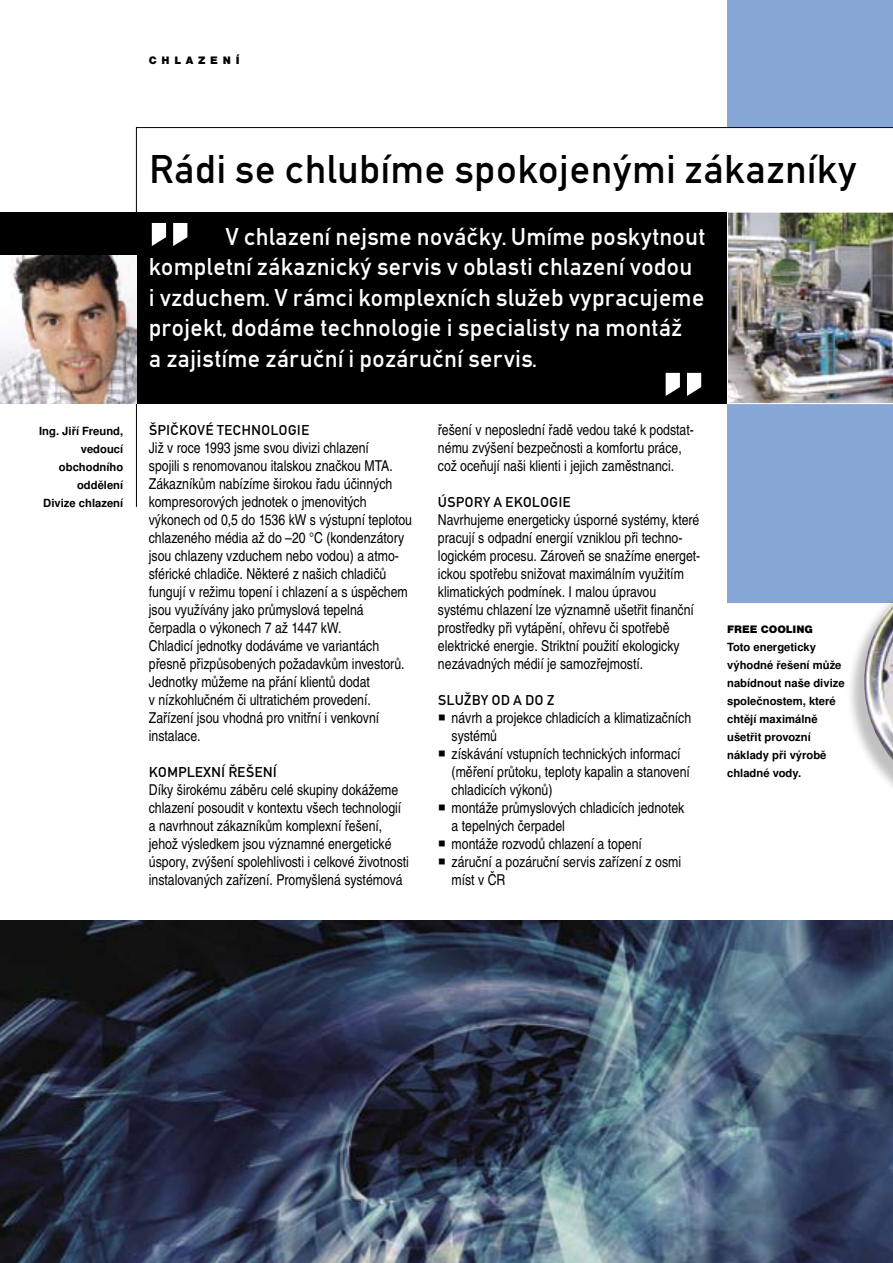
<style>
.page{position:relative;width:893px;height:1263px;background:#fff}
.page>*{position:absolute;margin:0;border:0;box-sizing:border-box;transform-origin:0 0}
.t1{font:150px "Mittelschrift Din DOT";color:#fff}
.t2{font:42px "Mittelschrift Din DOT";color:#000}
.t3{font:25.5px/30.6px "Mittelschrift Din DOT";color:#fff}
.t4{font:condensed 15px/18px "Nimbus Sans LOT";color:#000}
.t5{font:15px "Mittelschrift Din DOT";color:#000}
.t6{font:700 11.25px/18px "Nimbus Sans LOT";color:#000;text-align:right}
.t7{font:900 11.25px "Nimbus San TOT";color:#000}
.t8{font:900 11.25px "Nimbus San TOT";letter-spacing:.425em;color:#000}
</style>
<div class="page">
<img style="left:0;top:921px;width:893px;height:342px">
<div style="left:727px;top:0;width:166px;height:602px;background:#87a8d7"></div>
<div style="left:0;top:213px;width:727px;height:191px;background:#000"></div>
<img style="left:0;top:255px;width:136px;height:149px">
<svg style="left:136px;top:127px;width:757px;height:86px"></svg>
<img style="left:727px;top:212px;width:166px;height:192px">
<hr style="left:136px;top:404px;width:1px;height:103px;background:#000">
<div style="left:844px;top:561px;width:49px;height:263px;background:#000;opacity:.25"></div>
<img style="left:864px;top:561px;width:29px;height:242px">
<p class="t8" style="left:149px;top:54px;width:92px">CHLAZENÍ</p>
<p class="t6" style="left:39px;top:422px;width:86px">Ing. Jiří Freund, vedoucí obchodního oddělení<br>Divize chlazení</p>
<h2 class="t2" style="left:149px;top:146px;width:710px">Rádi se chlubíme spokojenými zákazníky</h2>
<p class="t3" style="left:149px;top:221px;width:558px;text-indent:77px">V chlazení nejsme nováčky. Umíme poskytnout kompletní zákaznický servis v oblasti chlazení vodou<br>i vzduchem. V rámci komplexních služeb vypracujeme projekt, dodáme technologie i specialisty na montáž<br>a zajistíme záruční i pozáruční servis.</p>
<h1 class="t1" style="left:663px;top:256px;width:43px">„</h1>
<h1 class="t1" style="left:149px;top:106px;width:43px">„</h1>
<p class="t5" style="left:149px;top:422px;width:162px">ŠPIČKOVÉ TECHNOLOGIE</p>
<p class="t4" style="left:149px;top:439px;width:265px">Již v roce 1993 jsme svou divizi chlazení<br>spojili s renomovanou italskou značkou MTA.<br>Zákazníkům nabízíme širokou řadu účinných kompresorových jednotek o jmenovitých výkonech od 0,5 do 1536 kW s výstupní teplotou chlazeného média až do –20 °C (kondenzátory jsou chlazeny vzduchem nebo vodou) a atmo&shy;sférické chladiče. Některé z našich chladičů fungují v režimu topení i chlazení a s úspěchem jsou využívány jako průmyslová tepelná čerpadla o výkonech 7 až 1447 kW.<br>Chladicí jednotky dodáváme ve variantách přesně přizpůsobených požadavkům investorů.<br>Jednotky můžeme na přání klientů dodat<br>v nízkohlučném či ultratichém provedení.<br>Zařízení jsou vhodná pro vnitřní i venkovní instalace.</p>
<p class="t5" style="left:149px;top:764px;width:130px">KOMPLEXNÍ ŘEŠENÍ</p>
<p class="t4" style="left:149px;top:781px;width:262px">Díky širokému záběru celé skupiny dokážeme chlazení posoudit v kontextu všech technologií a navrhnout zákazníkům komplexní řešení, jehož výsledkem jsou významné energetické úspory, zvýšení spolehlivosti i celkové životnosti instalovaných zařízení. Promyšlená systémová</p>
<p class="t4" style="left:438px;top:421px;width:257px">řešení v neposlední řadě vedou také k podstat&shy;nému zvýšení bezpečnosti a komfortu práce, což oceňují naši klienti i jejich zaměstnanci.</p>
<p class="t5" style="left:438px;top:494px;width:134px">ÚSPORY A EKOLOGIE</p>
<p class="t4" style="left:438px;top:511px;width:264px">Navrhujeme energeticky úsporné systémy, které pracují s odpadní energií vzniklou při techno&shy;logickém procesu. Zároveň se snažíme energet&shy;ickou spotřebu snižovat maximálním využitím klimatických podmínek. I malou úpravou systému chlazení lze významně ušetřit finanční prostředky při vytápění, ohřevu či spotřebě elektrické energie. Striktní použití ekologicky nezávadných médií je samozřejmostí.</p>
<p class="t5" style="left:438px;top:692px;width:118px">SLUŽBY OD A DO Z</p>
<p class="t4" style="left:452px;top:709px;width:241px;text-indent:-14px">○ návrh a projekce chladicích a klimatizačních systémů</p>
<p class="t4" style="left:452px;top:745px;width:240px;text-indent:-14px">○ získávání vstupních technických informací (měření průtoku, teploty kapalin a stanovení chladicích výkonů)</p>
<p class="t4" style="left:452px;top:799px;width:234px;text-indent:-14px">○ montáže průmyslových chladicích jednotek a tepelných čerpadel</p>
<p class="t4" style="left:438px;top:835px;width:205px">○ montáže rozvodů chlazení a topení</p>
<p class="t4" style="left:452px;top:853px;width:231px;text-indent:-14px">○ záruční a pozáruční servis zařízení z osmi míst v ČR</p>
<p class="t7" style="left:727px;top:623px;width:87px">FREE COOLING</p>
<p class="t6" style="left:727px;top:638px;width:119px;text-align:left">Toto energeticky výhodné řešení může nabídnout naše divize společnostem, které chtějí maximálně ušetřit provozní náklady při výrobě chladné vody.</p>
</div>
